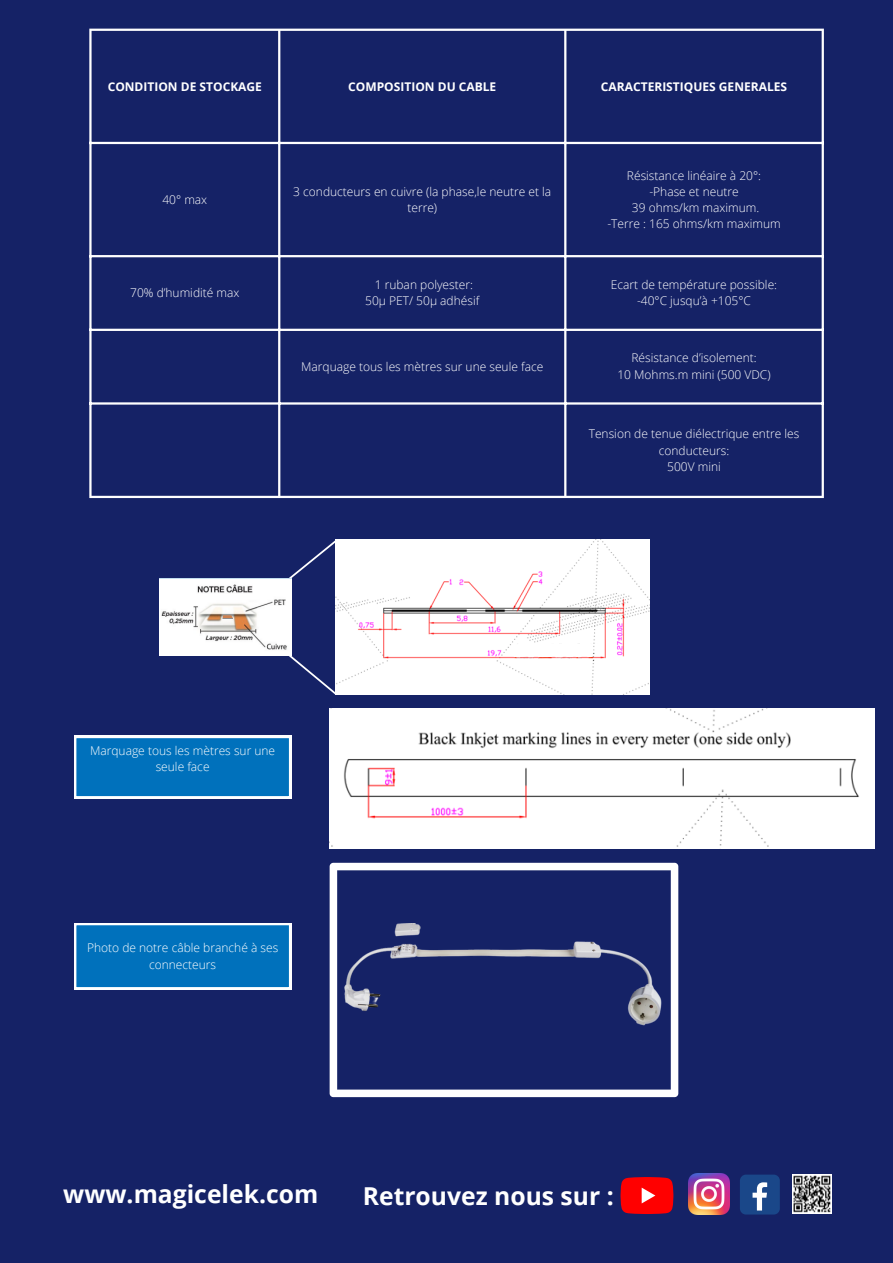
<style>
.page{position:relative;width:893px;height:1263px;background:#152266}
.page>*{position:absolute;margin:0;border:0;box-sizing:border-box;transform-origin:0 0}
.t1{font:700 24.67px "Open Sans";color:#fff}
.t2{font:300 12px/16.4px "Open Sans";color:#fff;text-align:center}
.t3{font:700 12px "Open Sans";color:#fff}
</style>
<div class="page">
<svg style="left:620px;top:1177px;width:53px;height:37px;background:#ef1014"></svg>
<img style="left:688px;top:1174px;width:41px;height:41px">
<div style="left:740px;top:1174px;width:40px;height:40px;background:#1a4789;border-radius:6px"></div>
<svg style="left:752px;top:1182px;width:15px;height:28px"></svg>
<img style="left:792px;top:1174px;width:40px;height:40px">
<hr style="left:89px;top:31px;width:3px;height:465px;background:#fff">
<hr style="left:278px;top:31px;width:2px;height:465px;background:#fff">
<hr style="left:564px;top:31px;width:2px;height:465px;background:#fff">
<hr style="left:821px;top:31px;width:3px;height:465px;background:#fff">
<hr style="left:89px;top:29px;width:735px;height:2px;background:#fff">
<hr style="left:89px;top:142px;width:735px;height:2px;background:#fff">
<hr style="left:89px;top:255px;width:735px;height:2px;background:#fff">
<hr style="left:89px;top:329px;width:735px;height:2px;background:#fff">
<hr style="left:89px;top:402px;width:735px;height:3px;background:#fff">
<hr style="left:89px;top:496px;width:735px;height:2px;background:#fff">
<img style="left:335px;top:540px;width:315px;height:154px">
<svg style="left:286px;top:652px;width:52px;height:43px"></svg>
<svg style="left:289px;top:539px;width:50px;height:42px"></svg>
<img style="left:159px;top:578px;width:133px;height:77px">
<svg style="left:222px;top:615px;width:11px;height:4px"></svg>
<img style="left:329px;top:708px;width:545px;height:141px">
<svg style="left:74px;top:736px;width:217px;height:62px;background:#157dc1"></svg>
<svg style="left:330px;top:863px;width:348px;height:234px"></svg>
<svg style="left:74px;top:923px;width:217px;height:66px;background:#157cc1"></svg>
<img style="left:345px;top:923px;width:328px;height:103px">
<p class="t3" style="left:108px;top:78px;width:156px">CONDITION DE STOCKAGE</p>
<p class="t3" style="left:348px;top:78px;width:150px">COMPOSITION DU CABLE</p>
<p class="t3" style="left:601px;top:78px;width:188px">CARACTERISTIQUES GENERALES</p>
<p class="t2" style="left:162px;top:191px;width:46px">40° max</p>
<p class="t2" style="left:293px;top:183px;width:259px">3 conducteurs en cuivre (la phase,le neutre et la terre)</p>
<p class="t2" style="left:130px;top:284px;width:111px">70% d’humidité max</p>
<p class="t2" style="left:375px;top:276px;width:100px">1 ruban polyester:</p>
<p class="t2" style="left:365px;top:292px;width:116px">50µ PET/ 50µ adhésif</p>
<p class="t2" style="left:301px;top:358px;width:244px">Marquage tous les mètres sur une seule face</p>
<p class="t2" style="left:627px;top:167px;width:136px">Résistance linéaire à 20°:</p>
<p class="t2" style="left:649px;top:183px;width:91px">-Phase et neutre</p>
<p class="t2" style="left:632px;top:199px;width:129px">39 ohms/km maximum.</p>
<p class="t2" style="left:607px;top:216px;width:175px">-Terre : 165 ohms/km maximum</p>
<p class="t2" style="left:611px;top:276px;width:168px">Ecart de température possible:</p>
<p class="t2" style="left:637px;top:292px;width:116px">-40°C jusqu’à +105°C</p>
<p class="t2" style="left:631px;top:350px;width:127px">Résistance d’isolement:</p>
<p class="t2" style="left:617px;top:366px;width:155px">10 Mohms.m mini (500 VDC)</p>
<p class="t2" style="left:589px;top:425px;width:212px">Tension de tenue diélectrique entre les conducteurs:</p>
<p class="t2" style="left:667px;top:458px;width:55px">500V mini</p>
<p class="t2" style="left:90px;top:742px;width:187px">Marquage tous les mètres sur une seule face</p>
<p class="t2" style="left:87px;top:939px;width:193px">Photo de notre câble branché à ses connecteurs</p>
<p class="t1" style="left:63px;top:1177px;width:256px">www.magicelek.com</p>
<p class="t1" style="left:363px;top:1178px;width:252px">Retrouvez nous sur :</p>
</div>
